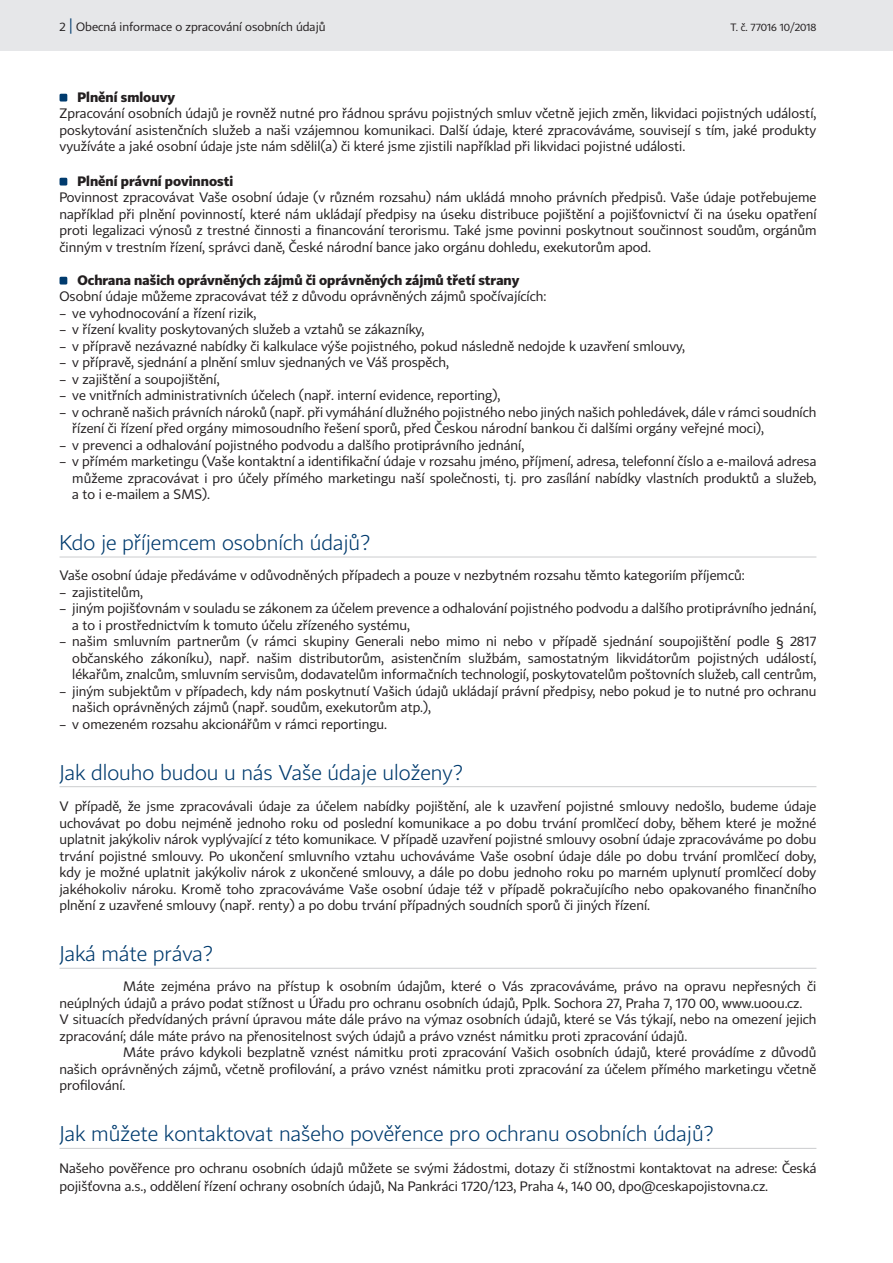
<style>
.page{position:relative;width:893px;height:1263px;background:#fff}
.page>*{position:absolute;margin:0;border:0;box-sizing:border-box;transform-origin:0 0}
.Informace_nadpis_pod{font:21px "CP Light";color:#003b6e}
.t1{font:13.5px/16.5px "CP";color:#231f20;text-align:justify}
.t2{font:700 13.5px "CP";color:#231f20}
.t3{font:12px "CP";color:#231f20}
.t4{font:10.5px "CP";color:#231f20}
.s1{font-size:15px;color:#003b6e}
</style>
<div class="page">
<hr style="left:60px;top:556px;width:756px;height:2px;background:#d1d2d4">
<hr style="left:60px;top:786px;width:756px;height:1px;background:#d1d2d4">
<hr style="left:60px;top:968px;width:756px;height:1px;background:#d1d2d4">
<hr style="left:60px;top:1148px;width:756px;height:1px;background:#d1d2d4">
<div style="left:60px;top:94px;width:7px;height:8px;background:#003b6e;border-radius:2px"></div>
<div style="left:60px;top:178px;width:7px;height:8px;background:#003b6e;border-radius:2px"></div>
<div style="left:60px;top:277px;width:7px;height:8px;background:#003b6e;border-radius:2px"></div>
<div style="left:0;top:0;width:893px;height:51px;background:#e6e7e9"></div>
<p class="t3" style="left:60px;top:20px;width:267px">2 <span class="s1">|</span> Obecná informace o zpracování osobních údajů</p>
<p class="t4" style="left:730px;top:21px;width:87px">T. č. 77016 10/2018</p>
<p class="t2" style="left:78px;top:88px;width:99px">Plnění smlouvy</p>
<p class="t1" style="left:60px;top:105px;width:758px">Zpracování osobních údajů je rovněž nutné pro řádnou správu pojistných smluv včetně jejich změn, likvidaci pojistných událostí, poskytování asistenčních služeb a naši vzájemnou komunikaci. Další údaje, které zpracováváme, souvisejí s tím, jaké produkty využíváte a jaké osobní údaje jste nám sdělil(a) či které jsme zjistili například při likvidaci pojistné události.</p>
<p class="t2" style="left:78px;top:172px;width:157px">Plnění právní povinnosti</p>
<p class="t1" style="left:60px;top:189px;width:758px">Povinnost zpracovávat Vaše osobní údaje (v různém rozsahu) nám ukládá mnoho právních předpisů. Vaše údaje potřebujeme například při plnění povinností, které nám ukládají předpisy na úseku distribuce pojištění a pojišťovnictví či na úseku opatření proti legalizaci výnosů z trestné činnosti a financování terorismu. Také jsme povinni poskytnout součinnost soudům, orgánům činným v trestním řízení, správci daně, České národní bance jako orgánu dohledu, exekutorům apod.</p>
<p class="t2" style="left:78px;top:271px;width:443px">Ochrana našich oprávněných zájmů či oprávněných zájmů třetí strany</p>
<p class="t1" style="left:60px;top:288px;width:488px">Osobní údaje můžeme zpracovávat též z důvodu oprávněných zájmů spočívajících:</p>
<p class="t1" style="left:60px;top:304px;width:198px">– ve vyhodnocování a řízení rizik,</p>
<p class="t1" style="left:60px;top:321px;width:366px">– v řízení kvality poskytovaných služeb a vztahů se zákazníky,</p>
<p class="t1" style="left:60px;top:337px;width:627px">– v přípravě nezávazné nabídky či kalkulace výše pojistného, pokud následně nedojde k uzavření smlouvy,</p>
<p class="t1" style="left:60px;top:354px;width:391px">– v přípravě, sjednání a plnění smluv sjednaných ve Váš prospěch,</p>
<p class="t1" style="left:60px;top:370px;width:162px">– v zajištění a soupojištění,</p>
<p class="t1" style="left:60px;top:387px;width:442px">– ve vnitřních administrativních účelech (např. interní evidence, reporting),</p>
<p class="t1" style="left:72px;top:403px;width:746px;text-indent:-13px">– v ochraně našich právních nároků (např. při vymáhání dlužného pojistného nebo jiných našich pohledávek, dále v rámci soudních řízení či řízení před orgány mimosoudního řešení sporů, před Českou národní bankou či dalšími orgány veřejné moci),</p>
<p class="t1" style="left:60px;top:436px;width:466px">– v prevenci a odhalování pojistného podvodu a dalšího protiprávního jednání,</p>
<p class="t1" style="left:72px;top:453px;width:746px;text-indent:-13px">– v přímém marketingu (Vaše kontaktní a identifikační údaje v rozsahu jméno, příjmení, adresa, telefonní číslo a e-mailová adresa můžeme zpracovávat i pro účely přímého marketingu naší společnosti, tj. pro zasílání nabídky vlastních produktů a služeb, a to i e-mailem a SMS).</p>
<p class="Informace_nadpis_pod" style="left:60px;top:530px;width:312px">Kdo je příjemcem osobních údajů?</p>
<p class="t1" style="left:60px;top:567px;width:687px">Vaše osobní údaje předáváme v odůvodněných případech a pouze v nezbytném rozsahu těmto kategoriím příjemců:</p>
<p class="t1" style="left:60px;top:583px;width:85px">– zajistitelům,</p>
<p class="t1" style="left:72px;top:600px;width:746px;text-indent:-13px">– jiným pojišťovnám v souladu se zákonem za účelem prevence a odhalování pojistného podvodu a dalšího protiprávního jednání, a to i prostřednictvím k tomuto účelu zřízeného systému,</p>
<p class="t1" style="left:72px;top:633px;width:746px;text-indent:-13px">– našim smluvním partnerům (v rámci skupiny Generali nebo mimo ni nebo v případě sjednání soupojištění podle § 2817 občanského zákoníku), např. našim distributorům, asistenčním službám, samostatným likvidátorům pojistných událostí, lékařům, znalcům, smluvním servisům, dodavatelům informačních technologií, poskytovatelům poštovních služeb, call centrům,</p>
<p class="t1" style="left:72px;top:682px;width:746px;text-indent:-13px">– jiným subjektům v případech, kdy nám poskytnutí Vašich údajů ukládají právní předpisy, nebo pokud je to nutné pro ochranu našich oprávněných zájmů (např. soudům, exekutorům atp.),</p>
<p class="t1" style="left:60px;top:715px;width:329px">– v omezeném rozsahu akcionářům v rámci reportingu.</p>
<p class="Informace_nadpis_pod" style="left:60px;top:759px;width:405px">Jak dlouho budou u nás Vaše údaje uloženy?</p>
<p class="t1" style="left:60px;top:798px;width:758px">V případě, že jsme zpracovávali údaje za účelem nabídky pojištění, ale k uzavření pojistné smlouvy nedošlo, budeme údaje uchovávat po dobu nejméně jednoho roku od poslední komunikace a po dobu trvání promlčecí doby, během které je možné uplatnit jakýkoliv nárok vyplývající z této komunikace. V případě uzavření pojistné smlouvy osobní údaje zpracováváme po dobu trvání pojistné smlouvy. Po ukončení smluvního vztahu uchováváme Vaše osobní údaje dále po dobu trvání promlčecí doby, kdy je možné uplatnit jakýkoliv nárok z ukončené smlouvy, a dále po dobu jednoho roku po marném uplynutí promlčecí doby jakéhokoliv nároku. Kromě toho zpracováváme Vaše osobní údaje též v případě pokračujícího nebo opakovaného finančního plnění z uzavřené smlouvy (např. renty) a po dobu trvání případných soudních sporů či jiných řízení.</p>
<p class="Informace_nadpis_pod" style="left:60px;top:941px;width:155px">Jaká máte práva?</p>
<p class="t1" style="left:60px;top:978px;width:758px;text-indent:64px">Máte zejména právo na přístup k osobním údajům, které o Vás zpracováváme, právo na opravu nepřesných či neúplných údajů a právo podat stížnost u Úřadu pro ochranu osobních údajů, Pplk. Sochora 27, Praha 7, 170 00, www.uoou.cz.</p>
<p class="t1" style="left:60px;top:1011px;width:758px">V situacích předvídaných právní úpravou máte dále právo na výmaz osobních údajů, které se Vás týkají, nebo na omezení jejich zpracování; dále máte právo na přenositelnost svých údajů a právo vznést námitku proti zpracování údajů.</p>
<p class="t1" style="left:60px;top:1044px;width:758px;text-indent:64px">Máte právo kdykoli bezplatně vznést námitku proti zpracování Vašich osobních údajů, které provádíme z důvodů našich oprávněných zájmů, včetně profilování, a právo vznést námitku proti zpracování za účelem přímého marketingu včetně profilování.</p>
<p class="Informace_nadpis_pod" style="left:60px;top:1121px;width:656px">Jak můžete kontaktovat našeho pověřence pro ochranu osobních údajů?</p>
<p class="t1" style="left:60px;top:1159px;width:758px;line-height:18px">Našeho pověřence pro ochranu osobních údajů můžete se svými žádostmi, dotazy či stížnostmi kontaktovat na adrese: Česká pojišťovna a.s., oddělení řízení ochrany osobních údajů, Na Pankráci 1720/123, Praha 4, 140 00, dpo@ceskapojistovna.cz.</p>
</div>
